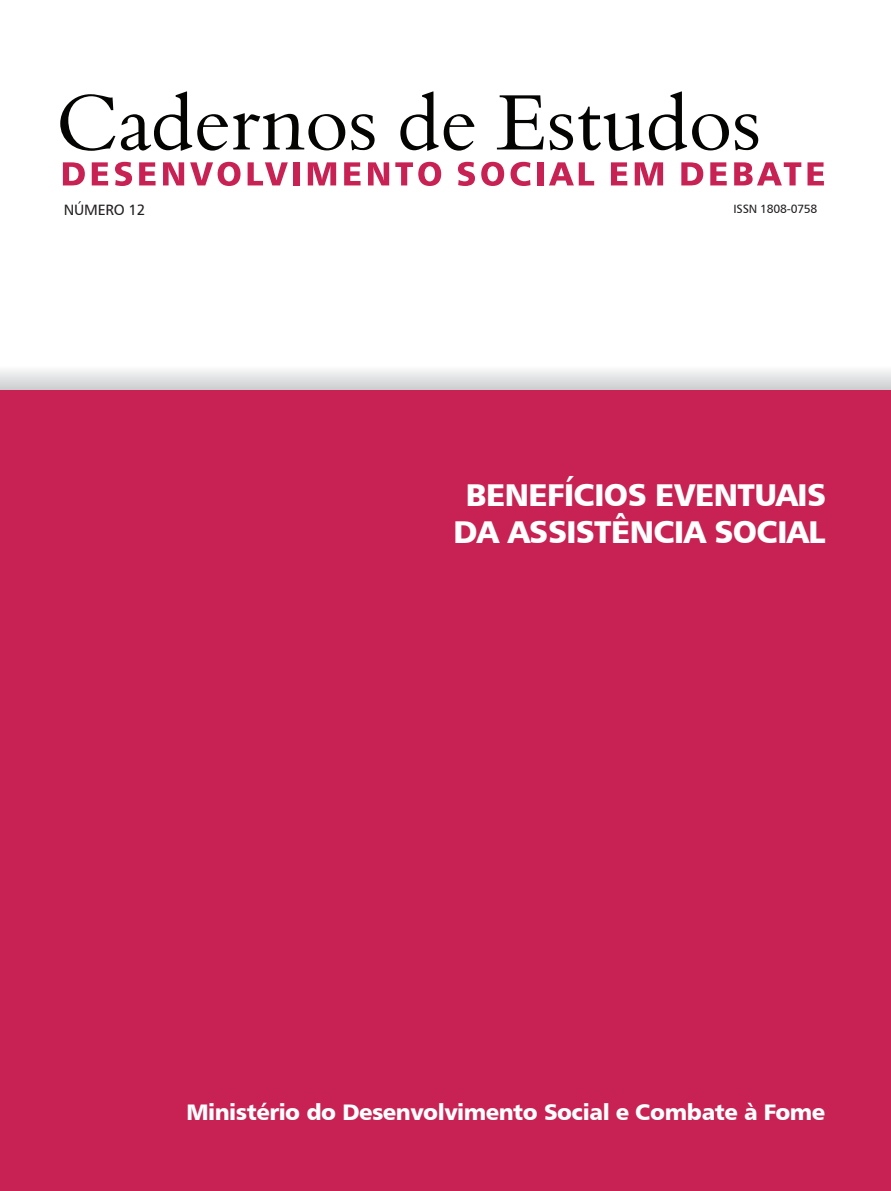
<style>
.page{position:relative;width:891px;height:1191px;background:#fff}
.page>*{position:absolute;margin:0;border:0;box-sizing:border-box;transform-origin:0 0}
.t1{font:31.5px/37.8px "Humanist 777 BT Black B";letter-spacing:-.02em;color:#fff;text-align:center}
.t2{font:22.5px "Humanist 777 BT Black B";letter-spacing:-.02em;color:#fff}
.t3{font:15px "Humanist 777 BT Roman B";letter-spacing:-.02em;color:#231f20}
.t4{font:12px "Humanist 777 BT Roman B";letter-spacing:-.02em;color:#231f20}
</style>
<div class="page">
<svg style="left:0;top:370px;width:891px;height:20px"></svg>
<div style="left:0;top:390px;width:891px;height:800px;background:#c72253"></div>
<svg style="left:60px;top:94px;width:55px;height:57px"></svg>
<svg style="left:121px;top:91px;width:224px;height:60px"></svg>
<svg style="left:351px;top:114px;width:24px;height:36px"></svg>
<svg style="left:400px;top:91px;width:74px;height:60px"></svg>
<svg style="left:497px;top:95px;width:47px;height:54px"></svg>
<svg style="left:550px;top:91px;width:179px;height:60px"></svg>
<svg style="left:735px;top:114px;width:23px;height:36px"></svg>
<svg style="left:63px;top:162px;width:22px;height:23px"></svg>
<svg style="left:92px;top:162px;width:16px;height:23px"></svg>
<svg style="left:115px;top:162px;width:17px;height:24px"></svg>
<svg style="left:139px;top:162px;width:17px;height:23px"></svg>
<svg style="left:163px;top:162px;width:21px;height:23px"></svg>
<svg style="left:190px;top:162px;width:50px;height:24px"></svg>
<svg style="left:248px;top:162px;width:40px;height:23px"></svg>
<div style="left:294px;top:162px;width:6px;height:23px;background:#c72253"></div>
<svg style="left:308px;top:162px;width:28px;height:23px"></svg>
<svg style="left:344px;top:162px;width:17px;height:23px"></svg>
<svg style="left:368px;top:162px;width:21px;height:23px"></svg>
<svg style="left:395px;top:162px;width:46px;height:24px"></svg>
<svg style="left:458px;top:162px;width:17px;height:24px"></svg>
<svg style="left:481px;top:162px;width:23px;height:24px"></svg>
<svg style="left:510px;top:162px;width:20px;height:24px"></svg>
<div style="left:538px;top:162px;width:6px;height:23px;background:#c72253"></div>
<svg style="left:549px;top:162px;width:45px;height:23px"></svg>
<svg style="left:611px;top:162px;width:16px;height:23px"></svg>
<svg style="left:635px;top:162px;width:28px;height:23px"></svg>
<svg style="left:681px;top:162px;width:22px;height:23px"></svg>
<svg style="left:710px;top:162px;width:17px;height:23px"></svg>
<svg style="left:734px;top:162px;width:67px;height:23px"></svg>
<svg style="left:807px;top:162px;width:17px;height:23px"></svg>
<p class="t3" style="left:64px;top:200px;width:83px">NÚMERO 12</p>
<p class="t4" style="left:734px;top:201px;width:85px">ISSN 1808-0758</p>
<h1 class="t1" style="left:453px;top:475px;width:374px">BENEFÍCIOS EVENTUAIS<br>DA ASSISTÊNCIA SOCIAL</h1>
<p class="t2" style="left:186px;top:1098px;width:640px">Ministério do Desenvolvimento Social e Combate à Fome</p>
</div>
